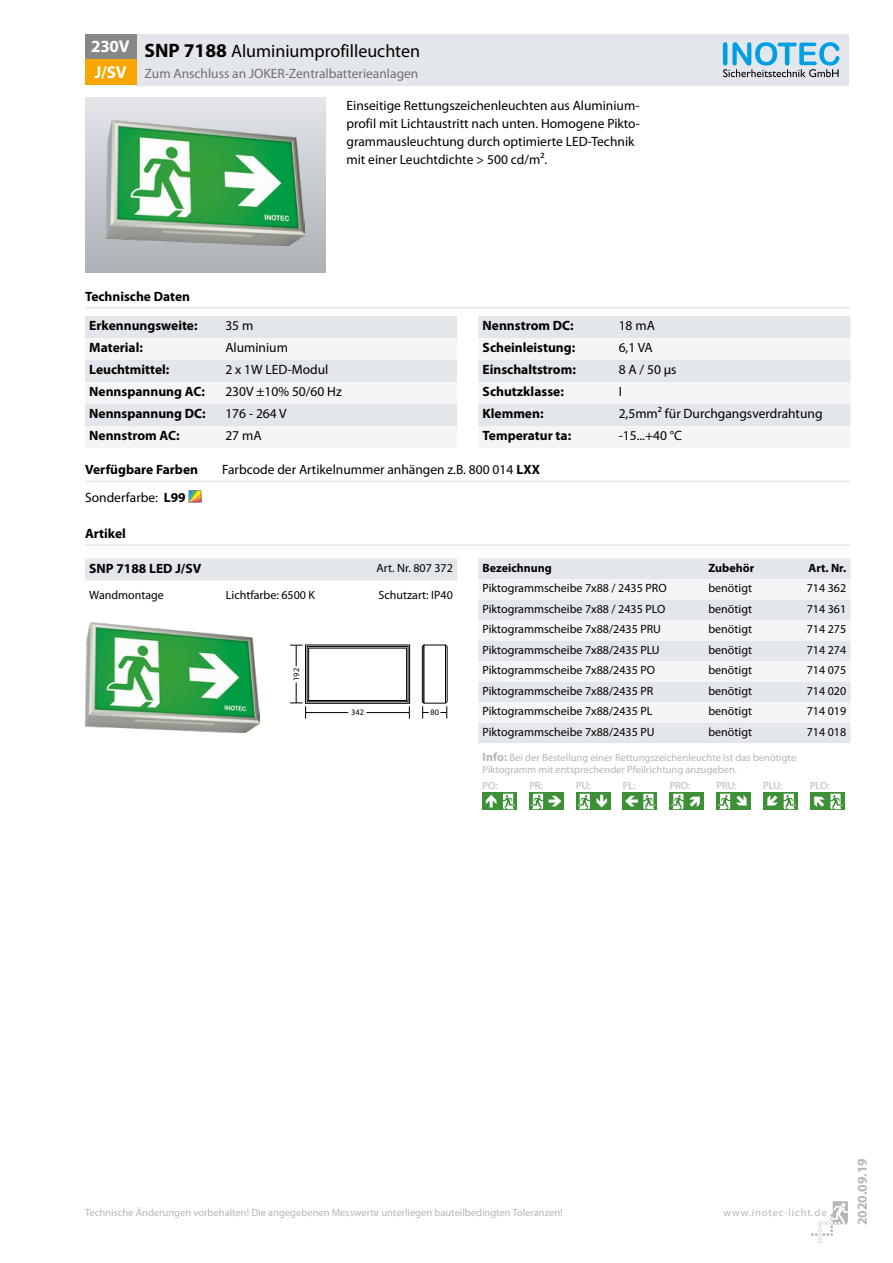
<style>
.page{position:relative;width:893px;height:1263px;background:#fff}
.page>*{position:absolute;margin:0;border:0;box-sizing:border-box;transform-origin:0 0}
.t1{font:18px "Myriad Pro";color:#000}
.t2{font:700 17.1px/25.5px "Myriad Pro";letter-spacing:-.01em;color:#fff}
.t3{font:13.5px/18px "Myriad Pro";color:#000}
.t4{font:700 13.5px "Myriad Pro";color:#000}
.t5{font:13.5px "Myriad Pro";color:#706f6f}
.t6{font:700 13.5px "Myriad Pro";color:#b6b6ba}
.t7{font:12px "Myriad Pro";color:#000}
.t8{font:700 12px "Myriad Pro";color:#000}
.t9{font:10.5px/12.6px "Myriad Pro";color:#b6b6ba}
.t10{font:10.5px "Myriad Pro";letter-spacing:.08em;color:#b6b6ba}
.t11{font:8.4px "Myriad";color:#000}
.s1{font-weight:700;font-size:19.5px}
.s2{font-weight:700}
.s3{font-weight:700;font-size:12px}
</style>
<div class="page">
<svg style="left:811px;top:1201px;width:37px;height:43px"></svg>
<div style="left:85px;top:98px;width:240px;height:174px;background:linear-gradient(to bottom,#e3e5e9,#acb1b5)"></div>
<img style="left:106px;top:120px;width:198px;height:125px">
<svg style="left:85px;top:316px;width:372px;height:132px"></svg>
<svg style="left:478px;top:316px;width:372px;height:132px"></svg>
<hr style="left:85px;top:307px;width:765px;height:1px;background:#e3e6ea">
<hr style="left:85px;top:481px;width:765px;height:1px;background:#e3e6ea">
<svg style="left:189px;top:490px;width:12px;height:13px"></svg>
<hr style="left:85px;top:544px;width:765px;height:2px;background:#e3e6ea">
<div style="left:85px;top:558px;width:372px;height:22px;background:#e3e6ea"></div>
<img style="left:85px;top:622px;width:174px;height:111px">
<div style="left:305px;top:645px;width:105px;height:58px;border:1px solid #000"></div>
<div style="left:307px;top:646px;width:101px;height:56px;border:1px solid #000"></div>
<div style="left:308px;top:648px;width:99px;height:53px;border:1px solid #000"></div>
<hr style="left:366px;top:712px;width:43px;height:1px;background:#000">
<svg style="left:290px;top:645px;width:12px;height:21px"></svg>
<hr style="left:305px;top:712px;width:43px;height:1px;background:#000">
<svg style="left:290px;top:682px;width:16px;height:37px"></svg>
<svg style="left:422px;top:644px;width:7px;height:74px"></svg>
<svg style="left:409px;top:706px;width:1px;height:13px"></svg>
<svg style="left:440px;top:644px;width:8px;height:74px"></svg>
<div style="left:478px;top:558px;width:372px;height:185px;background:#e3e6ea"></div>
<svg style="left:478px;top:579px;width:372px;height:144px;fill:#f4f5f7"></svg>
<svg style="left:500px;top:792px;width:17px;height:17px"></svg>
<svg style="left:503px;top:794px;width:12px;height:15px"></svg>
<div style="left:483px;top:792px;width:17px;height:17px;background:#3c9035"></div>
<svg style="left:486px;top:795px;width:10px;height:12px"></svg>
<svg style="left:529px;top:792px;width:17px;height:17px"></svg>
<svg style="left:531px;top:794px;width:12px;height:15px"></svg>
<div style="left:546px;top:792px;width:17px;height:17px;background:#3c9035"></div>
<svg style="left:549px;top:796px;width:12px;height:10px"></svg>
<svg style="left:576px;top:792px;width:17px;height:17px"></svg>
<svg style="left:578px;top:794px;width:12px;height:15px"></svg>
<div style="left:593px;top:792px;width:17px;height:17px;background:#3c9035"></div>
<svg style="left:596px;top:795px;width:11px;height:12px"></svg>
<div style="left:623px;top:792px;width:17px;height:17px;background:#3c9035"></div>
<svg style="left:640px;top:792px;width:17px;height:17px"></svg>
<svg style="left:625px;top:794px;width:30px;height:15px"></svg>
<svg style="left:670px;top:792px;width:17px;height:17px"></svg>
<svg style="left:671px;top:794px;width:12px;height:15px"></svg>
<div style="left:687px;top:792px;width:17px;height:17px;background:#3c9035"></div>
<svg style="left:689px;top:796px;width:11px;height:11px"></svg>
<svg style="left:716px;top:792px;width:17px;height:17px"></svg>
<svg style="left:718px;top:794px;width:12px;height:15px"></svg>
<div style="left:733px;top:792px;width:17px;height:17px;background:#3c9035"></div>
<svg style="left:736px;top:795px;width:11px;height:11px"></svg>
<svg style="left:780px;top:792px;width:17px;height:17px"></svg>
<svg style="left:784px;top:794px;width:12px;height:15px"></svg>
<div style="left:763px;top:792px;width:17px;height:17px;background:#3c9035"></div>
<svg style="left:767px;top:795px;width:11px;height:11px"></svg>
<svg style="left:827px;top:792px;width:17px;height:17px"></svg>
<div style="left:810px;top:792px;width:17px;height:17px;background:#3c9035"></div>
<svg style="left:814px;top:794px;width:28px;height:15px"></svg>
<div style="left:136px;top:34px;width:712px;height:51px;background:#e3e6ea"></div>
<div style="left:85px;top:34px;width:51px;height:26px;background:#878787"></div>
<div style="left:85px;top:60px;width:51px;height:25px;background:#f7a600"></div>
<svg style="left:723px;top:42px;width:116px;height:35px"></svg>
<h2 class="t2" style="left:91px;top:33px;width:40px">230V<br>J/SV</h2>
<h1 class="t1" style="left:145px;top:40px;width:277px"><span class="s1">SNP 7188</span> Aluminiumprofilleuchten</h1>
<p class="t5" style="left:145px;top:65px;width:275px">Zum Anschluss an JOKER-Zentralbatterieanlagen</p>
<p class="t3" style="left:347px;top:96px;width:295px">Einseitige Rettungszeichenleuchten aus Aluminium&shy;profil mit Lichtaustritt nach unten. Homogene Pikto&shy;grammausleuchtung durch optimierte LED-Technik mit einer Leuchtdichte &gt; 500 cd/m².</p>
<p class="t4" style="left:85px;top:287px;width:107px">Technische Daten</p>
<p class="t4" style="left:89px;top:317px;width:110px">Erkennungsweite:</p>
<p class="t3" style="left:225px;top:317px;width:29px">35 m</p>
<p class="t4" style="left:89px;top:339px;width:55px">Material:</p>
<p class="t3" style="left:225px;top:339px;width:64px">Aluminium</p>
<p class="t4" style="left:89px;top:361px;width:82px">Leuchtmittel:</p>
<p class="t3" style="left:225px;top:361px;width:105px">2 x 1W LED-Modul</p>
<p class="t4" style="left:89px;top:383px;width:117px">Nennspannung AC:</p>
<p class="t3" style="left:225px;top:383px;width:118px">230V ±10% 50/60 Hz</p>
<p class="t4" style="left:89px;top:405px;width:118px">Nennspannung DC:</p>
<p class="t3" style="left:225px;top:405px;width:63px">176 - 264 V</p>
<p class="t4" style="left:89px;top:427px;width:92px">Nennstrom AC:</p>
<p class="t3" style="left:225px;top:427px;width:38px">27 mA</p>
<p class="t4" style="left:483px;top:317px;width:93px">Nennstrom DC:</p>
<p class="t3" style="left:619px;top:317px;width:38px">18 mA</p>
<p class="t4" style="left:483px;top:339px;width:94px">Scheinleistung:</p>
<p class="t3" style="left:619px;top:339px;width:36px">6,1 VA</p>
<p class="t4" style="left:483px;top:361px;width:95px">Einschaltstrom:</p>
<p class="t3" style="left:619px;top:361px;width:59px">8 A / 50 µs</p>
<p class="t4" style="left:483px;top:383px;width:83px">Schutzklasse:</p>
<p class="t3" style="left:619px;top:383px;width:5px">I</p>
<p class="t4" style="left:483px;top:405px;width:62px">Klemmen:</p>
<p class="t3" style="left:619px;top:405px;width:205px">2,5mm² für Durchgangsverdrahtung</p>
<p class="t4" style="left:483px;top:427px;width:90px">Temperatur ta:</p>
<p class="t3" style="left:619px;top:427px;width:65px">-15...+40 °C</p>
<p class="t4" style="left:85px;top:461px;width:115px">Verfügbare Farben</p>
<p class="t3" style="left:222px;top:460px;width:319px">Farbcode der Artikelnummer anhängen z.B. 800 014 <span class="s2">LXX</span></p>
<p class="t3" style="left:85px;top:488px;width:102px">Sonderfarbe: <span class="s2">L99</span></p>
<p class="t4" style="left:85px;top:525px;width:42px">Artikel</p>
<p class="t4" style="left:89px;top:559px;width:113px">SNP 7188 LED J/SV</p>
<p class="t7" style="left:377px;top:560px;width:78px">Art. Nr. 807 372</p>
<p class="t7" style="left:89px;top:587px;width:76px">Wandmontage</p>
<p class="t7" style="left:226px;top:587px;width:91px">Lichtfarbe: 6500 K</p>
<p class="t7" style="left:379px;top:587px;width:76px">Schutzart: IP40</p>
<p class="t8" style="left:483px;top:560px;width:71px">Bezeichnung</p>
<p class="t8" style="left:708px;top:560px;width:47px">Zubehör</p>
<p class="t8" style="left:808px;top:560px;width:39px">Art. Nr.</p>
<p class="t7" style="left:483px;top:581px;width:185px">Piktogrammscheibe 7x88 / 2435 PRO</p>
<p class="t7" style="left:708px;top:581px;width:45px">benötigt</p>
<p class="t7" style="left:807px;top:581px;width:41px">714 362</p>
<p class="t7" style="left:483px;top:601px;width:184px">Piktogrammscheibe 7x88 / 2435 PLO</p>
<p class="t7" style="left:708px;top:601px;width:45px">benötigt</p>
<p class="t7" style="left:807px;top:601px;width:41px">714 361</p>
<p class="t7" style="left:483px;top:622px;width:180px">Piktogrammscheibe 7x88/2435 PRU</p>
<p class="t7" style="left:708px;top:622px;width:45px">benötigt</p>
<p class="t7" style="left:807px;top:622px;width:41px">714 275</p>
<p class="t7" style="left:483px;top:642px;width:179px">Piktogrammscheibe 7x88/2435 PLU</p>
<p class="t7" style="left:708px;top:642px;width:45px">benötigt</p>
<p class="t7" style="left:807px;top:642px;width:41px">714 274</p>
<p class="t7" style="left:483px;top:663px;width:174px">Piktogrammscheibe 7x88/2435 PO</p>
<p class="t7" style="left:708px;top:663px;width:45px">benötigt</p>
<p class="t7" style="left:807px;top:663px;width:41px">714 075</p>
<p class="t7" style="left:483px;top:683px;width:172px">Piktogrammscheibe 7x88/2435 PR</p>
<p class="t7" style="left:708px;top:683px;width:45px">benötigt</p>
<p class="t7" style="left:807px;top:683px;width:41px">714 020</p>
<p class="t7" style="left:483px;top:704px;width:171px">Piktogrammscheibe 7x88/2435 PL</p>
<p class="t7" style="left:708px;top:704px;width:45px">benötigt</p>
<p class="t7" style="left:807px;top:704px;width:41px">714 019</p>
<p class="t7" style="left:483px;top:724px;width:173px">Piktogrammscheibe 7x88/2435 PU</p>
<p class="t7" style="left:708px;top:724px;width:45px">benötigt</p>
<p class="t7" style="left:807px;top:724px;width:41px">714 018</p>
<p class="t9" style="left:483px;top:751px;width:315px"><span class="s3">Info:</span> Bei der Bestellung einer Rettungszeichenleuchte ist das benötigte<br>Piktogramm mit entsprechender Pfeilrichtung anzugeben.</p>
<p class="t9" style="left:483px;top:779px;width:16px">PO:</p>
<p class="t9" style="left:529px;top:779px;width:15px">PR:</p>
<p class="t9" style="left:576px;top:779px;width:16px">PU:</p>
<p class="t9" style="left:623px;top:779px;width:14px">PL:</p>
<p class="t9" style="left:670px;top:779px;width:22px">PRO:</p>
<p class="t9" style="left:716px;top:779px;width:22px">PRU:</p>
<p class="t9" style="left:763px;top:779px;width:21px">PLU:</p>
<p class="t9" style="left:810px;top:779px;width:21px">PLO:</p>
<p class="t11" style="left:292px;top:681px;width:14px;rotate:-90deg">192</p>
<p class="t11" style="left:351px;top:708px;width:14px">342</p>
<p class="t11" style="left:431px;top:708px;width:10px">80</p>
<p class="t9" style="left:85px;top:1205px;width:479px">Technische Änderungen vorbehalten! Die angegebenen Messwerte unterliegen bauteilbedingten Toleranzen!</p>
<p class="t10" style="left:723px;top:1205px;width:105px">www.inotec-licht.de</p>
<p class="t6" style="left:854px;top:1225px;width:68px;rotate:-90deg">2020.09.19</p>
</div>
